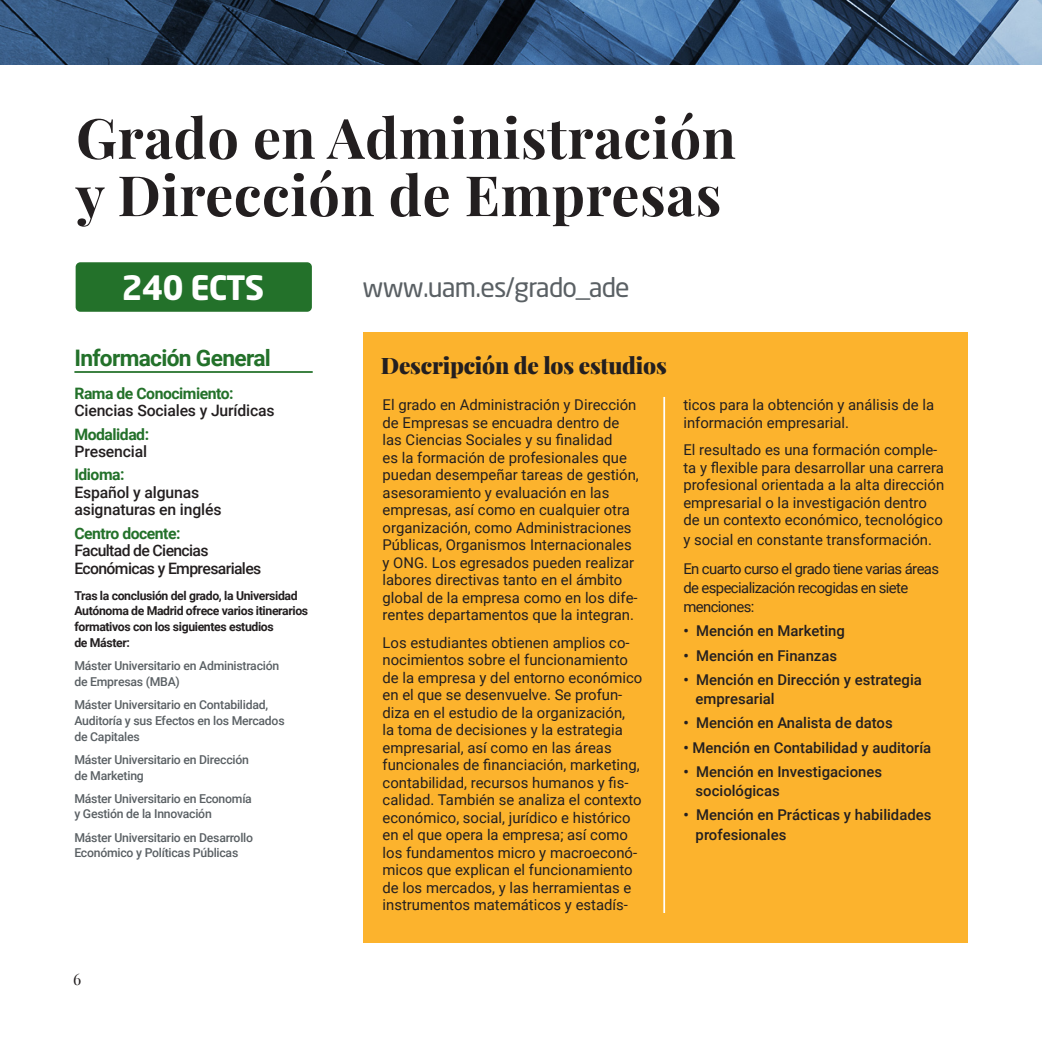
<style>
.page{position:relative;width:1042px;height:1042px;background:#fff}
.page>*{position:absolute;margin:0;border:0;box-sizing:border-box;transform-origin:0 0}
.t1{font:700 55.65px/57.2px "Playfair Display";letter-spacing:.01em;color:#231f20}
.t2{font:700 33.25px "Neo Sans W1 G";letter-spacing:-.03em;color:#fff}
.t3{font:26.6px "Neo Sans W1 G";letter-spacing:-.03em;color:#5a6064}
.t4{font:900 22.75px "Playfair Display";letter-spacing:-.01em;color:#231f20}
.t5{font:700 22.75px "Roboto";letter-spacing:-.03em;color:#23712a}
.t6{font:500 15.75px/17.5px "Roboto";letter-spacing:-.01em;color:#231f20}
.t7{font:500 15.75px/17.5px "Roboto";letter-spacing:-.04em;color:#231f20}
.t8{font:700 15.75px/17.5px "Roboto";letter-spacing:-.03em;color:#23712a}
.t9{font:15.75px "Playfair Display";color:#231f20}
.t10{font:14.88px/17.5px "Roboto";color:#231f20}
.t11{font:500 14.88px/19.2px "Roboto";color:#231f20}
.t12{font:14.88px/19.2px "Roboto";letter-spacing:-.04em;color:#231f20}
.t13{font:500 12.25px/15.8px "Roboto";letter-spacing:-.02em;color:#5a6064}
.t14{font:700 12.25px/15.8px "Roboto";letter-spacing:-.03em;color:#231f20}
.s1{font-weight:700;color:#23712a}
.s2{font-weight:500;color:#231f20}
.s3{font-weight:700}
</style>
<div class="page">
<img style="left:0;top:0;width:1042px;height:64px">
<div style="left:363px;top:332px;width:604px;height:611px;background:#fcb32d"></div>
<hr style="left:74px;top:371px;width:239px;height:2px;background:#23712a">
<div style="left:76px;top:262px;width:236px;height:50px;background:#23712a;border-radius:5px"></div>
<hr style="left:663px;top:397px;width:2px;height:516px;background:#fff">
<p class="t1" style="left:76px;top:105px;width:661px">Grado en Administración y Dirección de Empresas</p>
<p class="t2" style="left:121px;top:266px;width:144px">240 ECTS</p>
<p class="t3" style="left:363px;top:271px;width:269px">www.uam.es/grado_ade</p>
<p class="t5" style="left:74px;top:342px;width:198px">Información General</p>
<p class="t6" style="left:74px;top:384px;width:202px"><span class="s1">Rama de Conocimiento:<br></span>Ciencias Sociales y Jurídicas</p>
<p class="t8" style="left:74px;top:424px;width:76px">Modalidad:<br><span class="s2">Presencial</span></p>
<p class="t6" style="left:74px;top:465px;width:149px"><span class="s1">Idioma:<br></span>Español y algunas asignaturas en inglés</p>
<p class="t7" style="left:74px;top:524px;width:188px"><span class="s1">Centro docente:<br></span>Facultad de Ciencias<br>Económicas y Empresariales</p>
<p class="t14" style="left:74px;top:587px;width:235px">Tras la conclusión del grado, la Universidad Autónoma de Madrid ofrece varios itinerarios formativos con los siguientes estudios<br>de Máster:</p>
<p class="t13" style="left:74px;top:657px;width:206px">Máster Universitario en Administración de Empresas (MBA)</p>
<p class="t13" style="left:74px;top:696px;width:212px">Máster Universitario en Contabilidad,<br>Auditoría y sus Efectos en los Mercados de Capitales</p>
<p class="t13" style="left:74px;top:751px;width:176px">Máster Universitario en Dirección de Marketing</p>
<p class="t13" style="left:74px;top:790px;width:179px">Máster Universitario en Economía y Gestión de la Innovación</p>
<p class="t13" style="left:74px;top:829px;width:180px">Máster Universitario en Desarrollo<br>Económico y Políticas Públicas</p>
<p class="t4" style="left:381px;top:348px;width:287px">Descripción de los estudios</p>
<p class="t10" style="left:382px;top:396px;width:258px">El grado en Administración y Dirección de Empresas se encuadra dentro de las Ciencias Sociales y su finalidad<br>es la formación de profesionales que puedan desempeñar tareas de gestión, asesoramiento y evaluación en las empresas, así como en cualquier otra organización, como Administraciones Públicas, Organismos Internacionales y ONG. Los egresados pueden realizar labores directivas tanto en el ámbito global de la empresa como en los dife&shy;rentes departamentos que la integran.</p>
<p class="t10" style="left:382px;top:633px;width:261px">Los estudiantes obtienen amplios co&shy;nocimientos sobre el funcionamiento de la empresa y del entorno económico en el que se desenvuelve. Se profun&shy;diza en el estudio de la organización,<br>la toma de decisiones y la estrategia empresarial, así como en las áreas funcionales de financiación, marketing, contabilidad, recursos humanos y fis&shy;calidad. También se analiza el contexto económico, social, jurídico e histórico en el que opera la empresa; así como los fundamentos micro y macroeconó&shy;micos que explican el funcionamiento de los mercados, y las herramientas e instrumentos matemáticos y estadís-</p>
<p class="t10" style="left:683px;top:396px;width:252px">ticos para la obtención y análisis de la información empresarial.</p>
<p class="t10" style="left:683px;top:441px;width:262px">El resultado es una formación comple&shy;ta y flexible para desarrollar una carrera profesional orientada a la alta dirección empresarial o la investigación dentro de un contexto económico, tecnológico</p>
<p class="t10" style="left:683px;top:530px;width:250px">y social en constante transformación.</p>
<p class="t12" style="left:683px;top:558px;width:257px">En cuarto curso el grado tiene varias áreas de especialización recogidas en siete menciones:</p>
<p class="t11" style="left:683px;top:621px;width:163px"><span class="s3">•</span> Mención en Marketing</p>
<p class="t11" style="left:683px;top:645px;width:155px"><span class="s3">•</span> Mención en Finanzas</p>
<p class="t11" style="left:695px;top:669px;width:228px;text-indent:-12px"><span class="s3">•</span> Mención en Dirección y estrategia empresarial</p>
<p class="t11" style="left:683px;top:713px;width:211px"><span class="s3">•</span> Mención en Analista de datos</p>
<p class="t11" style="left:683px;top:737px;width:249px"><span class="s3">•</span> Mención en Contabilidad y auditoría</p>
<p class="t11" style="left:695px;top:761px;width:188px;text-indent:-12px"><span class="s3">•</span> Mención en Investigaciones sociológicas</p>
<p class="t11" style="left:695px;top:805px;width:237px;text-indent:-12px"><span class="s3">•</span> Mención en Prácticas y habilidades profesionales</p>
<p class="t9" style="left:73px;top:966px;width:10px">6</p>
</div>
